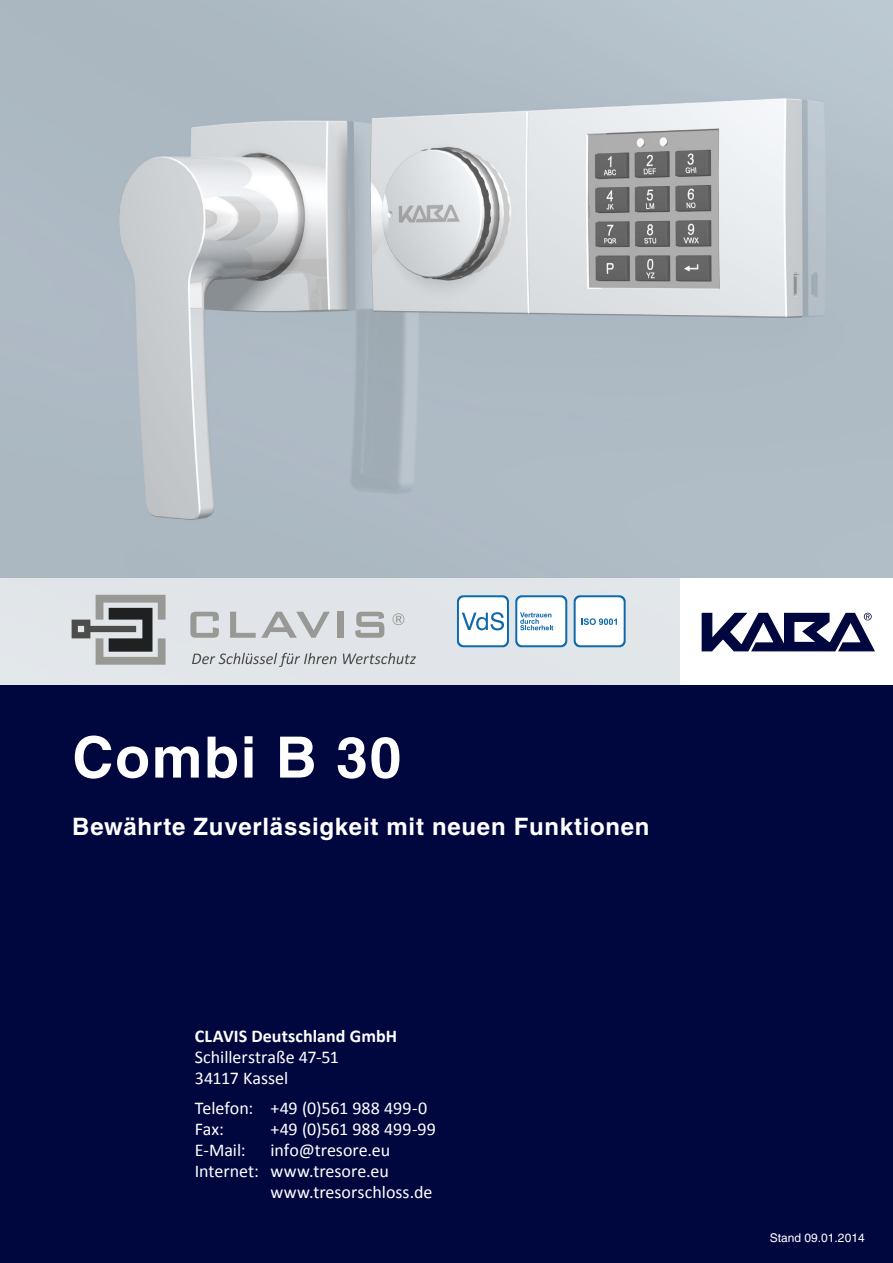
<style>
.page{position:relative;width:893px;height:1263px;background:#fff}
.page>*{position:absolute;margin:0;border:0;box-sizing:border-box;transform-origin:0 0}
.Überschrift_Frontsei{font:700 57px "Helvetica";letter-spacing:.03em;color:#fff}
.Text_Frontseite{font:700 24px "Helvetica";letter-spacing:.03em;color:#fff}
.t1{font:18px/21px "Calibri";color:#fff}
.t2{font:700 18px "Calibri";letter-spacing:.005em;color:#fff}
.Kopftext{font:12px "Helvetica";color:#fff}
</style>
<div class="page">
<img style="left:0;top:0;width:893px;height:578px">
<div style="left:0;top:578px;width:893px;height:107px;background:#e1e5e9"></div>
<div style="left:680px;top:578px;width:213px;height:107px;background:#fff"></div>
<svg style="left:701px;top:612px;width:174px;height:40px"></svg>
<div style="left:0;top:686px;width:893px;height:577px;background:#00073f"></div>
<svg style="left:190px;top:612px;width:29px;height:26px"></svg>
<svg style="left:230px;top:612px;width:100px;height:26px"></svg>
<div style="left:337px;top:612px;width:6px;height:26px;background:#989995"></div>
<svg style="left:355px;top:612px;width:29px;height:26px"></svg>
<svg style="left:393px;top:613px;width:11px;height:12px"></svg>
<svg style="left:72px;top:595px;width:94px;height:70px"></svg>
<svg style="left:192px;top:653px;width:144px;height:14px"></svg>
<svg style="left:343px;top:653px;width:73px;height:11px"></svg>
<svg style="left:457px;top:595px;width:52px;height:52px;background:#c5dbea"></svg>
<svg style="left:515px;top:595px;width:52px;height:52px;background:#cde0ed"></svg>
<svg style="left:574px;top:595px;width:52px;height:52px;background:#d3e4ef"></svg>
<p class="Überschrift_Frontsei" style="left:72px;top:723px;width:330px">Combi B 30</p>
<p class="Text_Frontseite" style="left:72px;top:812px;width:579px">Bewährte Zuverlässigkeit mit neuen Funktionen</p>
<p class="t2" style="left:195px;top:1024px;width:204px">CLAVIS Deutschland GmbH</p>
<p class="t1" style="left:195px;top:1046px;width:146px">Schillerstraße 47-51<br>34117 Kassel</p>
<p class="t1" style="left:195px;top:1097px;width:234px">Telefon: +49 (0)561 988 499-0<br>Fax:</p>
<p class="t1" style="left:270px;top:1118px;width:167px">+49 (0)561 988 499-99</p>
<p class="t1" style="left:195px;top:1139px;width:52px">E-Mail:</p>
<p class="t1" style="left:270px;top:1139px;width:121px">info@tresore.eu</p>
<p class="t1" style="left:195px;top:1160px;width:196px">Internet: www.tresore.eu</p>
<p class="t1" style="left:270px;top:1181px;width:164px">www.tresorschloss.de</p>
<p class="Kopftext" style="left:770px;top:1231px;width:96px">Stand 09.01.2014</p>
</div>
